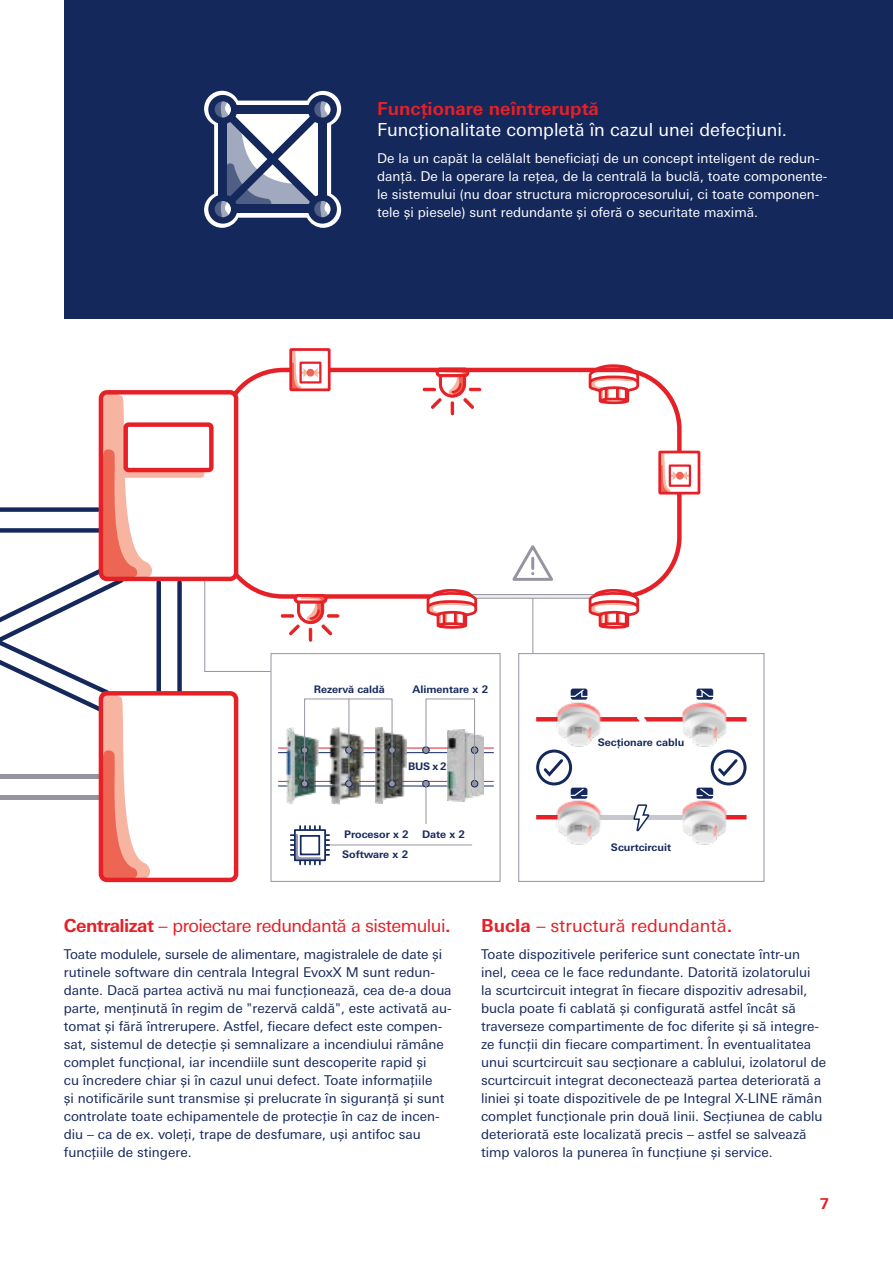
<style>
.page{position:relative;width:893px;height:1263px;background:#fff}
.page>*{position:absolute;margin:0;border:0;box-sizing:border-box;transform-origin:0 0}
.t1{font:18px "Univers Next W1 G";color:#fff}
.t2{font:18px "Univers Next W1 G";letter-spacing:-.03em;color:#e52027}
.t3{font:18px "Univers Next W1 G";color:#e52027}
.t4{font:700 18px "Univers Next W1 G";color:#e52027}
.t5{font:700 15px "Univers Next W1 G";color:#e52027}
.t6{font:13.5px/18px "Univers Next W1 G";color:#14285c}
.t7{font:13.5px/18px "Univers Next W1 G";color:#fff}
.t8{font:700 10.35px "Univers Next W1 G";color:#14285c}
.s1{font-weight:700}
</style>
<div class="page">
<div style="left:64px;top:0;width:829px;height:319px;background:#14285c"></div>
<div style="left:518px;top:653px;width:246px;height:229px;border:1px solid #9495a0"></div>
<hr style="left:278px;top:748px;width:216px;height:1px;background:#e52027">
<hr style="left:278px;top:781px;width:216px;height:1px;background:#e52027">
<hr style="left:278px;top:752px;width:216px;height:1px;background:#14285c">
<hr style="left:278px;top:786px;width:216px;height:1px;background:#14285c">
<div style="left:271px;top:653px;width:229px;height:229px;border:1px solid #9495a0"></div>
<img style="left:330px;top:727px;width:35px;height:77px">
<img style="left:376px;top:728px;width:30px;height:76px">
<img style="left:447px;top:730px;width:37px;height:71px">
<img style="left:286px;top:727px;width:34px;height:77px">
<div style="left:301px;top:747px;width:7px;height:6px;background:#9495a0;border-radius:50%"></div>
<div style="left:301px;top:746px;width:7px;height:8px;border:1px solid #14285c;border-radius:50%"></div>
<svg style="left:347px;top:748px;width:4px;height:4px"></svg>
<div style="left:345px;top:746px;width:8px;height:8px;border:1px solid #14285c;border-radius:50%"></div>
<div style="left:388px;top:746px;width:8px;height:8px;border:1px solid #14285c;border-radius:50%"></div>
<div style="left:471px;top:747px;width:7px;height:6px;background:#9495a0;border-radius:50%"></div>
<div style="left:471px;top:746px;width:7px;height:8px;border:1px solid #14285c;border-radius:50%"></div>
<div style="left:422px;top:746px;width:8px;height:8px;border:1px solid #14285c;border-radius:50%"></div>
<div style="left:301px;top:780px;width:7px;height:7px;background:#9495a0;border-radius:50%"></div>
<div style="left:301px;top:780px;width:7px;height:7px;border:1px solid #14285c;border-radius:50%"></div>
<div style="left:346px;top:780px;width:6px;height:7px;background:#9495a0;border-radius:50%"></div>
<div style="left:345px;top:780px;width:8px;height:7px;border:1px solid #14285c;border-radius:50%"></div>
<div style="left:389px;top:780px;width:6px;height:7px;background:#9495a0;border-radius:50%"></div>
<div style="left:388px;top:780px;width:8px;height:7px;border:1px solid #14285c;border-radius:50%"></div>
<div style="left:471px;top:780px;width:7px;height:7px;background:#9495a0;border-radius:50%"></div>
<div style="left:471px;top:780px;width:7px;height:7px;border:1px solid #14285c;border-radius:50%"></div>
<div style="left:423px;top:780px;width:6px;height:7px;background:#9495a0;border-radius:50%"></div>
<div style="left:422px;top:780px;width:8px;height:7px;border:1px solid #14285c;border-radius:50%"></div>
<hr style="left:349px;top:699px;width:1px;height:84px;background:#9495a0">
<hr style="left:326px;top:844px;width:146px;height:1px;background:#9495a0">
<div style="left:304px;top:699px;width:88px;height:85px;border:1px solid #9495a0"></div>
<svg style="left:423px;top:698px;width:52px;height:86px"></svg>
<hr style="left:426px;top:784px;width:1px;height:40px;background:#9495a0">
<div style="left:177px;top:582px;width:5px;height:109px;background:#14285c"></div>
<hr style="left:157px;top:582px;width:4px;height:109px;background:#14285c">
<hr style="left:564px;top:815px;width:158px;height:4px;background:#c7c7ce">
<svg style="left:571px;top:688px;width:16px;height:12px"></svg>
<svg style="left:571px;top:788px;width:16px;height:10px"></svg>
<svg style="left:696px;top:688px;width:17px;height:12px"></svg>
<svg style="left:696px;top:788px;width:17px;height:10px"></svg>
<hr style="left:536px;top:717px;width:105px;height:4px;background:#e52027">
<svg style="left:647px;top:717px;width:99px;height:4px"></svg>
<img style="left:557px;top:702px;width:44px;height:45px">
<img style="left:682px;top:702px;width:45px;height:45px">
<hr style="left:536px;top:815px;width:61px;height:4px;background:#e52027">
<hr style="left:687px;top:815px;width:59px;height:4px;background:#e52027">
<img style="left:557px;top:798px;width:44px;height:47px">
<img style="left:682px;top:798px;width:45px;height:47px">
<svg style="left:633px;top:804px;width:18px;height:28px"></svg>
<div style="left:536px;top:749px;width:36px;height:36px;border:3px solid #14285c;border-radius:50%"></div>
<svg style="left:541px;top:756px;width:25px;height:23px"></svg>
<div style="left:711px;top:749px;width:35px;height:36px;border:3px solid #14285c;border-radius:50%"></div>
<svg style="left:715px;top:756px;width:25px;height:23px"></svg>
<svg style="left:637px;top:717px;width:10px;height:5px"></svg>
<div style="left:289px;top:348px;width:42px;height:43px;border:3px solid #e52027"></div>
<div style="left:658px;top:451px;width:42px;height:43px;border:3px solid #e52027"></div>
<div style="left:669px;top:464px;width:22px;height:23px;border:2px solid #e52027"></div>
<svg style="left:204px;top:350px;width:486px;height:322px"></svg>
<div style="left:99px;top:691px;width:139px;height:191px;border:4px solid #e52027;border-radius:6px"></div>
<svg style="left:291px;top:826px;width:38px;height:38px"></svg>
<div style="left:205px;top:394px;width:30px;height:42px;background:#fff"></div>
<svg style="left:0;top:395px;width:155px;height:484px"></svg>
<svg style="left:125px;top:472px;width:76px;height:6px"></svg>
<div style="left:99px;top:390px;width:139px;height:191px;border:4px solid #e52027;border-radius:6px"></div>
<div style="left:123px;top:422px;width:91px;height:50px;border:4px solid #e52027;border-radius:3px"></div>
<svg style="left:204px;top:91px;width:137px;height:137px"></svg>
<h1 class="t4" style="left:377px;top:98px;width:223px">Funcţionare neîntreruptă</h1>
<h1 class="t1" style="left:377px;top:120px;width:411px">Funcţionalitate completă în cazul unei defecţiuni.</h1>
<p class="t7" style="left:377px;top:149px;width:452px">De la un capăt la celălalt beneficiaţi de un concept inteligent de redun&shy;danţă. De la operare la reţea, de la centrală la buclă, toate componente&shy;le sistemului (nu doar structura microprocesorului, ci toate componen&shy;tele şi piesele) sunt redundante şi oferă o securitate maximă.</p>
<p class="t8" style="left:314px;top:683px;width:73px">Rezervă caldă</p>
<p class="t8" style="left:413px;top:683px;width:77px">Alimentare x 2</p>
<p class="t8" style="left:408px;top:760px;width:40px">BUS x 2</p>
<p class="t8" style="left:344px;top:828px;width:66px">Procesor x 2</p>
<p class="t8" style="left:422px;top:828px;width:45px">Date x 2</p>
<p class="t8" style="left:342px;top:848px;width:68px">Software x 2</p>
<p class="t8" style="left:598px;top:736px;width:88px">Secţionare cablu</p>
<p class="t8" style="left:611px;top:841px;width:62px">Scurtcircuit</p>
<h1 class="t2" style="left:64px;top:915px;width:388px"><span class="s1">Centralizat</span> – proiectare redundantă a sistemului<span class="s1">.</span></h1>
<p class="t6" style="left:64px;top:945px;width:390px">Toate modulele, sursele de alimentare, magistralele de date şi rutinele software din centrala Integral EvoxX M sunt redun&shy;dante. Dacă partea activă nu mai funcţionează, cea de-a doua parte, menţinută în regim de "rezervă caldă", este activată au&shy;tomat şi fără întrerupere. Astfel, fiecare defect este compen&shy;sat, sistemul de detecţie şi semnalizare a incendiului rămâne complet funcţional, iar incendiile sunt descoperite rapid şi<br>cu încredere chiar şi în cazul unui defect. Toate informaţiile<br>şi notificările sunt transmise şi prelucrate în siguranţă şi sunt controlate toate echipamentele de protecţie în caz de incen&shy;diu – ca de ex. voleţi, trape de desfumare, uşi antifoc sau funcţiile de stingere.</p>
<h1 class="t3" style="left:481px;top:915px;width:253px"><span class="s1">Bucla</span> – structură redundantă<span class="s1">.</span></h1>
<p class="t6" style="left:481px;top:945px;width:347px">Toate dispozitivele periferice sunt conectate într-un inel, ceea ce le face redundante. Datorită izolatorului<br>la scurtcircuit integrat în fiecare dispozitiv adresabil, bucla poate fi cablată şi configurată astfel încât să traverseze compartimente de foc diferite şi să integre&shy;ze funcţii din fiecare compartiment. În eventualitatea unui scurtcircuit sau secţionare a cablului, izolatorul de scurtcircuit integrat deconectează partea deteriorată a liniei şi toate dispozitivele de pe Integral X-LINE rămân complet funcţionale prin două linii. Secţiunea de cablu deteriorată este localizată precis – astfel se salvează timp valoros la punerea în funcţiune şi service.</p>
<p class="t5" style="left:820px;top:1195px;width:11px">7</p>
</div>
